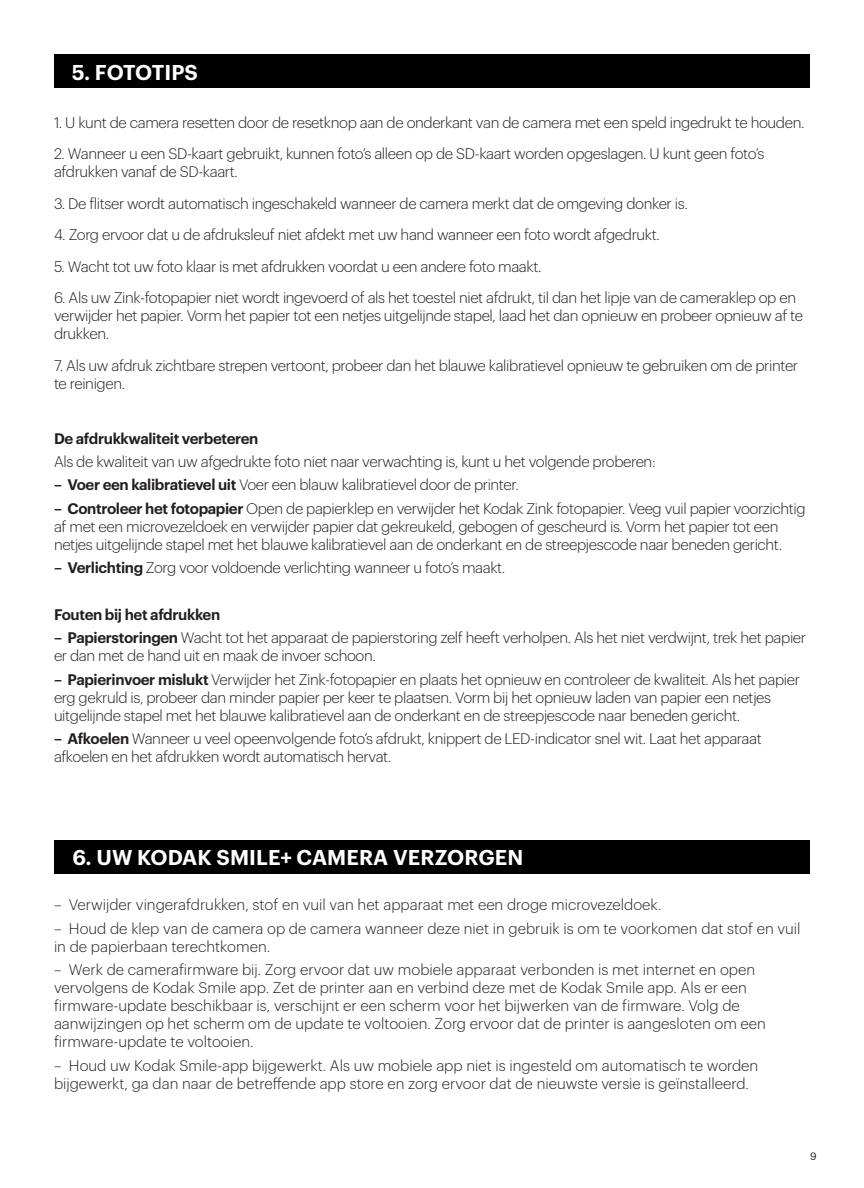
<style>
.page{position:relative;width:864px;height:1188px;background:#fff}
.page>*{position:absolute;margin:0;border:0;box-sizing:border-box;transform-origin:0 0}
.t1{font:600 21px "Graphik";letter-spacing:.005em;color:#fff}
.t2{font:300 15px/18px "Graphik";letter-spacing:-.025em;color:#231f20}
.t3{font:300 15px/18px "Graphik";color:#231f20}
.t4{font:600 15px "Graphik";letter-spacing:-.025em;color:#231f20}
.t5{font:10.5px "Graphik";color:#231f20}
.s1{font-weight:600}
</style>
<div class="page">
<div style="left:54px;top:54px;width:756px;height:34px;background:#000001"></div>
<div style="left:54px;top:840px;width:756px;height:33px;background:#000001"></div>
<h1 class="t1" style="left:72px;top:56px;width:128px">5. FOTOTIPS</h1>
<p class="t2" style="left:54px;top:112px;width:752px">1. U kunt de camera resetten door de resetknop aan de onderkant van de camera met een speld ingedrukt te houden.</p>
<p class="t2" style="left:54px;top:144px;width:712px">2. Wanneer u een SD-kaart gebruikt, kunnen foto’s alleen op de SD-kaart worden opgeslagen. U kunt geen foto’s afdrukken vanaf de SD-kaart.</p>
<p class="t2" style="left:54px;top:193px;width:635px">3. De flitser wordt automatisch ingeschakeld wanneer de camera merkt dat de omgeving donker is.</p>
<p class="t2" style="left:54px;top:225px;width:607px">4. Zorg ervoor dat u de afdruksleuf niet afdekt met uw hand wanneer een foto wordt afgedrukt.</p>
<p class="t2" style="left:54px;top:256px;width:489px">5. Wacht tot uw foto klaar is met afdrukken voordat u een andere foto maakt.</p>
<p class="t2" style="left:54px;top:288px;width:751px">6. Als uw Zink-fotopapier niet wordt ingevoerd of als het toestel niet afdrukt, til dan het lipje van de cameraklep op en verwijder het papier. Vorm het papier tot een netjes uitgelijnde stapel, laad het dan opnieuw en probeer opnieuw af te drukken.</p>
<p class="t2" style="left:54px;top:355px;width:746px">7. Als uw afdruk zichtbare strepen vertoont, probeer dan het blauwe kalibratievel opnieuw te gebruiken om de printer te reinigen.</p>
<p class="t4" style="left:54px;top:427px;width:206px">De afdrukkwaliteit verbeteren</p>
<p class="t2" style="left:54px;top:451px;width:603px">Als de kwaliteit van uw afgedrukte foto niet naar verwachting is, kunt u het volgende proberen:</p>
<p class="t2" style="left:54px;top:475px;width:466px"><span class="s1">– Voer een kalibratievel uit</span> Voer een blauw kalibratievel door de printer.</p>
<p class="t2" style="left:54px;top:498px;width:753px"><span class="s1">– Controleer het fotopapier</span> Open de papierklep en verwijder het Kodak Zink fotopapier. Veeg vuil papier voorzichtig af met een microvezeldoek en verwijder papier dat gekreukeld, gebogen of gescheurd is. Vorm het papier tot een netjes uitgelijnde stapel met het blauwe kalibratievel aan de onderkant en de streepjescode naar beneden gericht.</p>
<p class="t2" style="left:54px;top:558px;width:453px"><span class="s1">– Verlichting</span> Zorg voor voldoende verlichting wanneer u foto’s maakt.</p>
<p class="t4" style="left:54px;top:603px;width:168px">Fouten bij het afdrukken</p>
<p class="t2" style="left:54px;top:628px;width:754px"><span class="s1">– Papierstoringen</span> Wacht tot het apparaat de papierstoring zelf heeft verholpen. Als het niet verdwijnt, trek het papier er dan met de hand uit en maak de invoer schoon.</p>
<p class="t2" style="left:54px;top:669px;width:747px"><span class="s1">– Papierinvoer mislukt</span> Verwijder het Zink-fotopapier en plaats het opnieuw en controleer de kwaliteit. Als het papier erg gekruld is, probeer dan minder papier per keer te plaatsen. Vorm bij het opnieuw laden van papier een netjes uitgelijnde stapel met het blauwe kalibratievel aan de onderkant en de streepjescode naar beneden gericht.</p>
<p class="t2" style="left:54px;top:729px;width:709px"><span class="s1">– Afkoelen</span> Wanneer u veel opeenvolgende foto’s afdrukt, knippert de LED-indicator snel wit. Laat het apparaat afkoelen en het afdrukken wordt automatisch hervat.</p>
<h1 class="t1" style="left:72px;top:841px;width:452px">6. UW KODAK SMILE+ CAMERA VERZORGEN</h1>
<p class="t3" style="left:54px;top:895px;width:609px">– Verwijder vingerafdrukken, stof en vuil van het apparaat met een droge microvezeldoek.</p>
<p class="t3" style="left:54px;top:918px;width:748px">– Houd de klep van de camera op de camera wanneer deze niet in gebruik is om te voorkomen dat stof en vuil in de papierbaan terechtkomen.</p>
<p class="t3" style="left:54px;top:960px;width:713px">– Werk de camerafirmware bij. Zorg ervoor dat uw mobiele apparaat verbonden is met internet en open vervolgens de Kodak Smile app. Zet de printer aan en verbind deze met de Kodak Smile app. Als er een firmware-update beschikbaar is, verschijnt er een scherm voor het bijwerken van de firmware. Volg de aanwijzingen op het scherm om de update te voltooien. Zorg ervoor dat de printer is aangesloten om een firmware-update te voltooien.</p>
<p class="t3" style="left:54px;top:1055px;width:706px">– Houd uw Kodak Smile-app bijgewerkt. Als uw mobiele app niet is ingesteld om automatisch te worden bijgewerkt, ga dan naar de betreffende app store en zorg ervoor dat de nieuwste versie is geïnstalleerd.</p>
<p class="t5" style="left:810px;top:1149px;width:8px">9</p>
</div>
